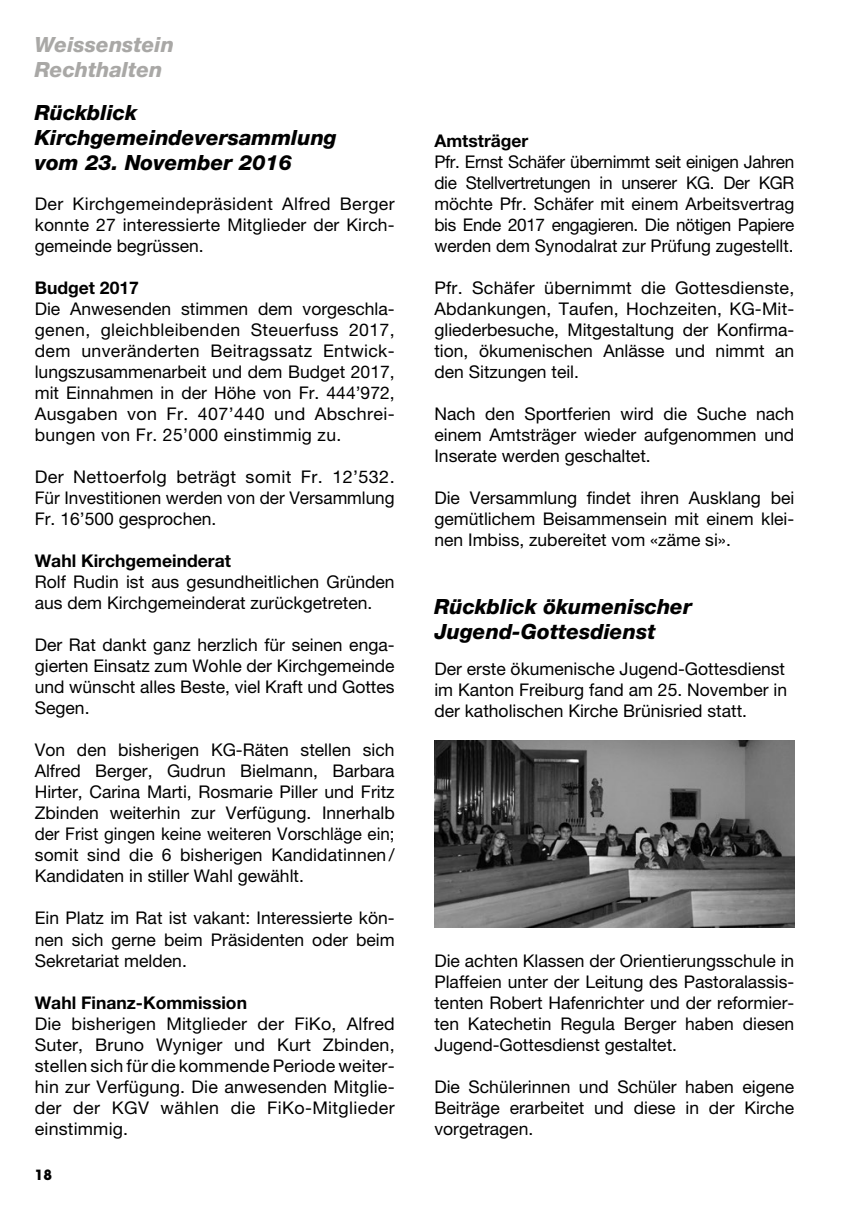
<style>
.page{position:relative;width:844px;height:1216px;background:#fff}
.page>*{position:absolute;margin:0;border:0;box-sizing:border-box;transform-origin:0 0}
.t1{font:italic 800 21px/25.2px "Helvetica Neue LT Std";color:#000}
.t2{font:italic 800 21px/24.5px "Helvetica Neue LT Std";color:#a9a8a6}
.t3{font:17.5px/21px "Helvetica Neue LT Std";color:#000;text-align:justify}
.t4{font:700 17.5px "Helvetica Neue LT Std";color:#000}
.t5{font:700 14px "Avant Garde";color:#000}
</style>
<div class="page">
<img style="left:434px;top:740px;width:360px;height:187px">
<p class="t2" style="left:35px;top:32px;width:141px">Weissenstein<br>Rechthalten</p>
<p class="t1" style="left:35px;top:100px;width:303px">Rückblick<br>Kirchgemeindeversammlung vom 23. November 2016</p>
<p class="t3" style="left:35px;top:193px;width:361px">Der Kirchgemeindepräsident Alfred Berger konnte 27 interessierte Mitglieder der Kirch&shy;gemeinde begrüssen.</p>
<p class="t4" style="left:35px;top:277px;width:106px">Budget 2017</p>
<p class="t3" style="left:35px;top:298px;width:361px">Die Anwesenden stimmen dem vorgeschla&shy;genen, gleichbleibenden Steuerfuss 2017, dem unveränderten Beitragssatz Entwick&shy;lungszusammenarbeit und dem Budget 2017, mit Einnahmen in der Höhe von Fr. 444’972, Ausgaben von Fr. 407’440 und Abschrei&shy;bungen von Fr. 25’000 einstimmig zu.</p>
<p class="t3" style="left:35px;top:466px;width:361px">Der Nettoerfolg beträgt somit Fr. 12’532.<br>Für Investitionen werden von der Versammlung Fr. 16’500 gesprochen.</p>
<p class="t4" style="left:35px;top:550px;width:197px">Wahl Kirchgemeinderat</p>
<p class="t3" style="left:35px;top:571px;width:361px">Rolf Rudin ist aus gesundheitlichen Gründen aus dem Kirchgemeinderat zurückgetreten.</p>
<p class="t3" style="left:35px;top:634px;width:361px">Der Rat dankt ganz herzlich für seinen enga&shy;gierten Einsatz zum Wohle der Kirchgemeinde und wünscht alles Beste, viel Kraft und Gottes Segen.</p>
<p class="t3" style="left:35px;top:739px;width:361px">Von den bisherigen KG-Räten stellen sich Alfred Berger, Gudrun Bielmann, Barbara Hirter, Carina Marti, Rosmarie Piller und Fritz Zbinden weiterhin zur Verfügung. Innerhalb der Frist gingen keine weiteren Vorschläge ein; somit sind die 6 bisherigen Kandidatinnen / Kandidaten in stiller Wahl gewählt.</p>
<p class="t3" style="left:35px;top:907px;width:361px">Ein Platz im Rat ist vakant: Interessierte kön&shy;nen sich gerne beim Präsidenten oder beim Sekretariat melden.</p>
<p class="t4" style="left:35px;top:991px;width:214px">Wahl Finanz-Kommission</p>
<p class="t3" style="left:35px;top:1012px;width:361px">Die bisherigen Mitglieder der FiKo, Alfred Suter, Bruno Wyniger und Kurt Zbinden, stellen sich für die kommende Periode weiter&shy;hin zur Verfügung. Die anwesenden Mitglie&shy;der der KGV wählen die FiKo-Mitglieder einstimmig.</p>
<p class="t5" style="left:35px;top:1166px;width:19px">18</p>
<p class="t4" style="left:434px;top:130px;width:95px">Amtsträger</p>
<p class="t3" style="left:434px;top:151px;width:361px">Pfr. Ernst Schäfer übernimmt seit einigen Jahren die Stellvertretungen in unserer KG. Der KGR möchte Pfr. Schäfer mit einem Arbeitsvertrag bis Ende 2017 engagieren. Die nötigen Papiere werden dem Synodalrat zur Prüfung zugestellt.</p>
<p class="t3" style="left:434px;top:277px;width:361px">Pfr. Schäfer übernimmt die Gottesdienste, Abdankungen, Taufen, Hochzeiten, KG-Mit&shy;gliederbesuche, Mitgestaltung der Konfirma&shy;tion, ökumenischen Anlässe und nimmt an den Sitzungen teil.</p>
<p class="t3" style="left:434px;top:403px;width:361px">Nach den Sportferien wird die Suche nach einem Amtsträger wieder aufgenommen und Inserate werden geschaltet.</p>
<p class="t3" style="left:434px;top:487px;width:361px">Die Versammlung findet ihren Ausklang bei gemütlichem Beisammensein mit einem klei&shy;nen Imbiss, zubereitet vom «zäme si».</p>
<p class="t1" style="left:434px;top:593px;width:259px">Rückblick ökumenischer<br>Jugend-Gottesdienst</p>
<p class="t3" style="left:434px;top:657px;width:354px">Der erste ökumenische Jugend-Gottesdienst im Kanton Freiburg fand am 25. November in der katholischen Kirche Brünisried statt.</p>
<p class="t3" style="left:434px;top:949px;width:361px">Die achten Klassen der Orientierungsschule in Plaffeien unter der Leitung des Pastoralassis&shy;tenten Robert Hafenrichter und der reformier&shy;ten Katechetin Regula Berger haben diesen Jugend-Gottesdienst gestaltet.</p>
<p class="t3" style="left:434px;top:1075px;width:361px">Die Schülerinnen und Schüler haben eigene Beiträge erarbeitet und diese in der Kirche vorgetragen.</p>
</div>
